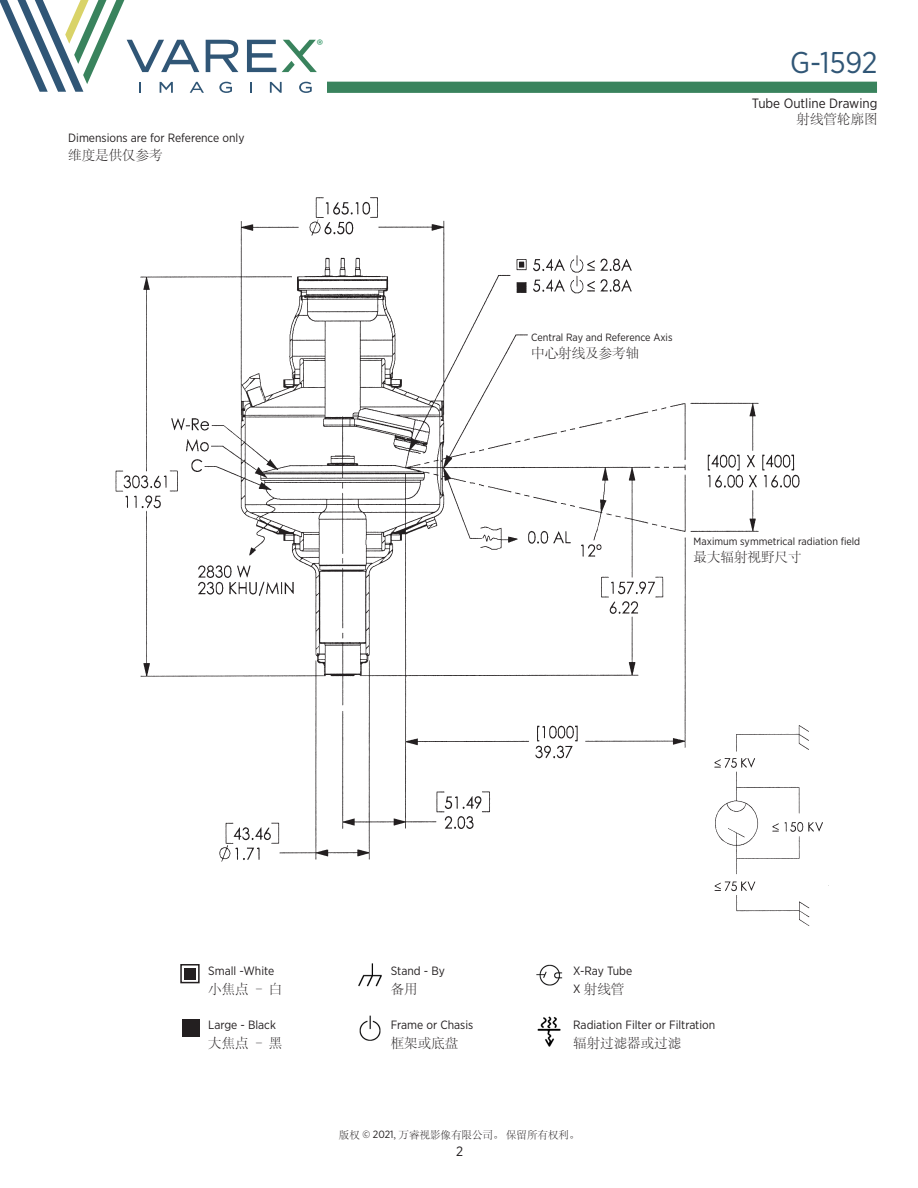
<style>
.page{position:relative;width:918px;height:1188px;background:#fff}
.page>*{position:absolute;margin:0;border:0;box-sizing:border-box;transform-origin:0 0}
.t1{font:30px "Gotham Narrow";color:#305676}
.t2{font:13.5px "ST Song";color:#231f20}
.t3{font:13.5px "Gotham Narrow";color:#231f20}
.t4{font:12.3px "Neutraface Text Book Alt";color:#0a8348}
.t5{font:12px "Gotham Narrow";color:#231f20}
.t6{font:10.5px "Gotham Narrow";color:#231f20}
.t7{font:10.5px "ST Song";color:#231f20}
.s1{font-family:"Gotham Narrow";font-size:12px}
.s2{font-family:"Gotham Narrow"}
</style>
<div class="page">
<div style="left:327px;top:82px;width:550px;height:11px;background:#39835d"></div>
<svg style="left:0;top:0;width:317px;height:93px"></svg>
<img style="left:115px;top:197px;width:714px;height:729px">
<div style="left:182px;top:1019px;width:18px;height:18px;background:#231f20"></div>
<svg style="left:184px;top:979px;width:12px;height:1px"></svg>
<div style="left:180px;top:964px;width:20px;height:19px;border:2px solid #231f20"></div>
<div style="left:184px;top:968px;width:12px;height:11px;background:#231f20"></div>
<img style="left:360px;top:1016px;width:21px;height:25px">
<img style="left:536px;top:965px;width:26px;height:21px">
<img style="left:359px;top:964px;width:23px;height:22px">
<img style="left:538px;top:1016px;width:23px;height:31px">
<div style="left:528px;top:298px;width:307px;height:93px;background:#fff"></div>
<p class="t5" style="left:68px;top:131px;width:178px">Dimensions are for Reference only</p>
<p class="t2" style="left:68px;top:145px;width:96px">维度是供仅参考</p>
<p class="t4" style="left:317px;top:36px;width:8px">®</p>
<h1 class="t1" style="left:790px;top:44px;width:89px">G-1592</h1>
<p class="t3" style="left:752px;top:95px;width:127px">Tube Outline Drawing</p>
<p class="t2" style="left:796px;top:110px;width:82px">射线管轮廓图</p>
<p class="t6" style="left:531px;top:330px;width:143px">Central Ray and Reference Axis</p>
<p class="t2" style="left:531px;top:343px;width:109px">中心射线及参考轴</p>
<p class="t6" style="left:694px;top:535px;width:168px">Maximum symmetrical radiation field</p>
<p class="t2" style="left:694px;top:548px;width:109px">最大辐射视野尺寸</p>
<p class="t5" style="left:208px;top:963px;width:68px">Small -White</p>
<p class="t2" style="left:208px;top:980px;width:76px">小焦点 – 白</p>
<p class="t5" style="left:208px;top:1017px;width:69px">Large - Black</p>
<p class="t2" style="left:208px;top:1034px;width:76px">大焦点 – 黑</p>
<p class="t5" style="left:391px;top:963px;width:56px">Stand - By</p>
<p class="t2" style="left:391px;top:980px;width:28px">备用</p>
<p class="t5" style="left:391px;top:1017px;width:84px">Frame or Chasis</p>
<p class="t2" style="left:391px;top:1034px;width:69px">框架或底盘</p>
<p class="t5" style="left:573px;top:963px;width:61px">X-Ray Tube</p>
<p class="t2" style="left:573px;top:980px;width:53px"><span class="s1">X</span> 射线管</p>
<p class="t5" style="left:573px;top:1017px;width:144px">Radiation Filter or Filtration</p>
<p class="t2" style="left:573px;top:1034px;width:109px">辐射过滤器或过滤</p>
<p class="t7" style="left:339px;top:1127px;width:242px">版权 <span class="s2">© 2021</span>, 万睿视影像有限公司。 保留所有权利。</p>
<p class="t3" style="left:456px;top:1142px;width:9px">2</p>
</div>
